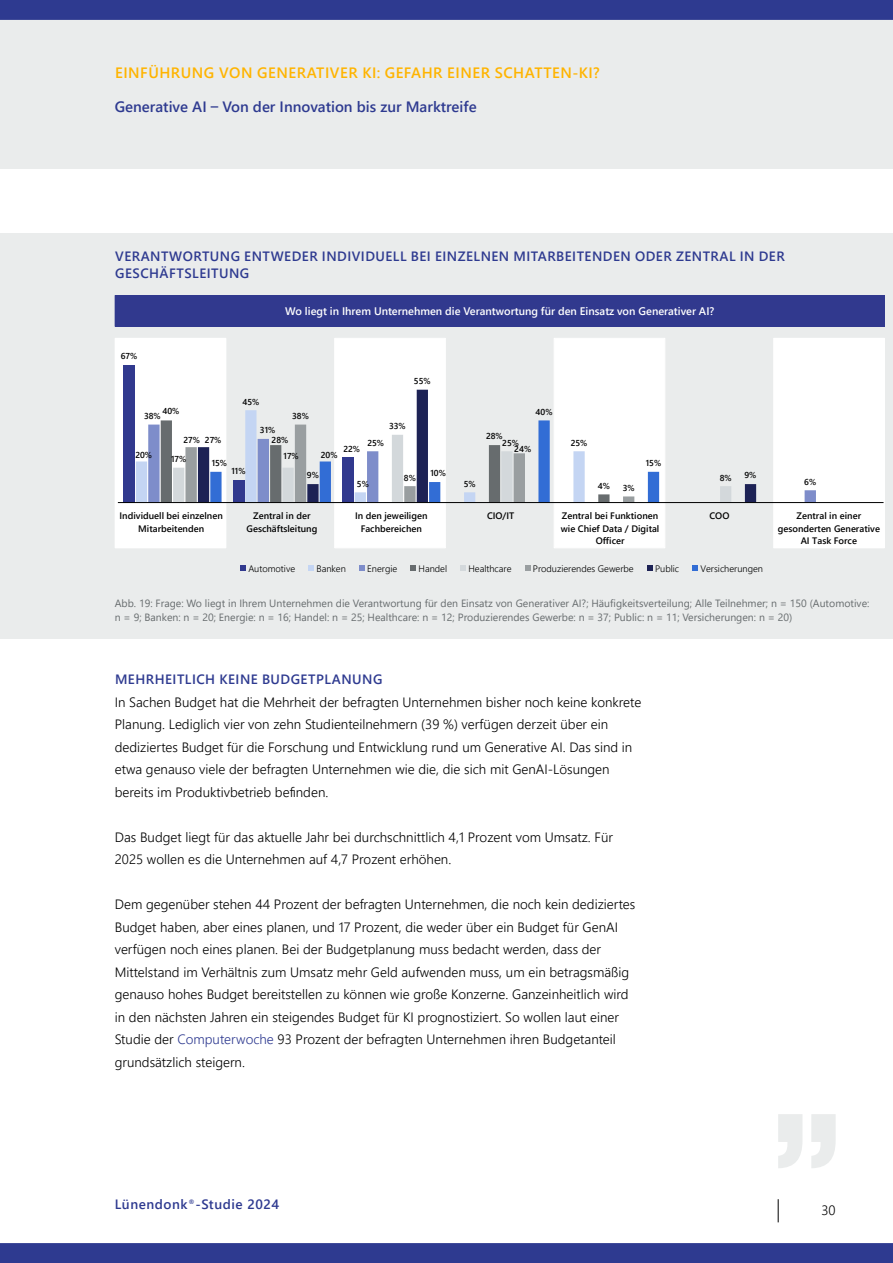
<style>
.page{position:relative;width:893px;height:1263px;background:#fff}
.page>*{position:absolute;margin:0;border:0;box-sizing:border-box;transform-origin:0 0}
.t1{font:600 15px "Segoe UI";letter-spacing:.035em;color:#ffb400}
.t2{font:600 15px "Segoe UI";color:#2e3a90}
.t3{font:300 13.5px/22.5px "Segoe UI";color:#000}
.t4{font:600 13.5px/16.5px "Segoe UI";letter-spacing:.035em;color:#2e3a90}
.t5{font:600 10.95px "Segoe UI";color:#fff}
.t6{font:10.5px/13.5px "Segoe UI";color:#676c6e}
.t7{font:600 9.3px/12.5px "Segoe UI";color:#000;text-align:center}
.t8{font:300 9.3px "Segoe UI";color:#000}
.t9{font:600 8.55px "Segoe UI";color:#000}
.s1{color:#2e3a90}
</style>
<div class="page">
<div style="left:0;top:0;width:893px;height:169px;background:#eaecec"></div>
<svg style="left:778px;top:1199px;width:1px;height:23px"></svg>
<div style="left:0;top:1243px;width:893px;height:20px;background:#2e3a90"></div>
<svg style="left:778px;top:1114px;width:58px;height:54px"></svg>
<div style="left:0;top:0;width:893px;height:20px;background:#2e3a90"></div>
<div style="left:0;top:234px;width:893px;height:405px;background:#eaecec"></div>
<div style="left:115px;top:338px;width:111px;height:210px;background:#fff"></div>
<div style="left:334px;top:338px;width:112px;height:210px;background:#fff"></div>
<div style="left:554px;top:338px;width:111px;height:210px;background:#fff"></div>
<div style="left:774px;top:338px;width:110px;height:210px;background:#fff"></div>
<div style="left:773px;top:338px;width:112px;height:210px;border:1px solid #fff"></div>
<div style="left:115px;top:295px;width:769px;height:31px;background:#31398e"></div>
<div style="left:115px;top:295px;width:770px;height:32px;border:1px solid #31398e"></div>
<div style="left:123px;top:365px;width:12px;height:137px;background:#31398e"></div>
<svg style="left:756px;top:425px;width:60px;height:77px"></svg>
<svg style="left:334px;top:390px;width:422px;height:112px"></svg>
<svg style="left:136px;top:410px;width:595px;height:92px"></svg>
<hr style="left:118px;top:502px;width:765px;height:1px;background:#000">
<svg style="left:240px;top:565px;width:6px;height:6px"></svg>
<svg style="left:308px;top:565px;width:6px;height:6px"></svg>
<svg style="left:359px;top:565px;width:6px;height:6px"></svg>
<svg style="left:410px;top:565px;width:6px;height:6px"></svg>
<svg style="left:460px;top:565px;width:6px;height:6px"></svg>
<svg style="left:525px;top:565px;width:5px;height:6px"></svg>
<svg style="left:647px;top:565px;width:5px;height:6px"></svg>
<svg style="left:692px;top:565px;width:6px;height:6px"></svg>
<p class="t1" style="left:115px;top:58px;width:20px">Einführung</p>
<p class="t1" style="left:219px;top:58px;width:12px">von</p>
<p class="t1" style="left:257px;top:58px;width:11px">generativer</p>
<p class="t1" style="left:362px;top:58px;width:44px">KI: Gefahr</p>
<p class="t1" style="left:447px;top:58px;width:10px">einer</p>
<p class="t1" style="left:495px;top:58px;width:20px">Schatten</p>
<p class="t1" style="left:572px;top:58px;width:29px">-KI?</p>
<p class="t2" style="left:115px;top:92px;width:363px">Generative AI – Von der Innovation bis zur Marktreife</p>
<p class="t4" style="left:115px;top:247px;width:671px">VERANTWORTUNG ENTWEDER INDIVIDUELL BEI EINZELNEN MITARBEITENDEN ODER ZENTRAL IN DER<br>GESCHÄFTSLEITUNG</p>
<p class="t5" style="left:285px;top:301px;width:431px">Wo liegt in Ihrem Unternehmen die Verantwortung für den Einsatz von Generativer AI?</p>
<p class="t9" style="left:121px;top:348px;width:18px">67%</p>
<p class="t9" style="left:162px;top:403px;width:18px">40%</p>
<p class="t9" style="left:144px;top:408px;width:18px">38%</p>
<p class="t9" style="left:242px;top:393px;width:18px">45%</p>
<p class="t9" style="left:260px;top:422px;width:17px">31%</p>
<p class="t9" style="left:292px;top:408px;width:18px">38%</p>
<p class="t9" style="left:414px;top:373px;width:18px">55%</p>
<p class="t9" style="left:389px;top:418px;width:18px">33%</p>
<p class="t9" style="left:135px;top:447px;width:18px">20%</p>
<p class="t9" style="left:205px;top:432px;width:18px">27%</p>
<p class="t9" style="left:183px;top:432px;width:18px">27%</p>
<p class="t9" style="left:272px;top:432px;width:18px">28%</p>
<p class="t9" style="left:171px;top:451px;width:17px">17%</p>
<p class="t9" style="left:284px;top:448px;width:17px">17%</p>
<p class="t9" style="left:212px;top:455px;width:17px">15%</p>
<p class="t9" style="left:231px;top:463px;width:16px">11%</p>
<p class="t9" style="left:343px;top:441px;width:18px">22%</p>
<p class="t9" style="left:321px;top:447px;width:18px">20%</p>
<p class="t9" style="left:367px;top:434px;width:18px">25%</p>
<p class="t9" style="left:307px;top:467px;width:14px">9%</p>
<p class="t9" style="left:430px;top:465px;width:17px">10%</p>
<p class="t9" style="left:404px;top:469px;width:14px">8%</p>
<p class="t9" style="left:357px;top:476px;width:14px">5%</p>
<p class="t9" style="left:464px;top:476px;width:14px">5%</p>
<p class="t9" style="left:536px;top:404px;width:18px">40%</p>
<p class="t9" style="left:486px;top:428px;width:18px">28%</p>
<p class="t9" style="left:502px;top:434px;width:18px">25%</p>
<p class="t9" style="left:514px;top:440px;width:18px">24%</p>
<p class="t9" style="left:571px;top:434px;width:18px">25%</p>
<p class="t9" style="left:598px;top:478px;width:14px">4%</p>
<p class="t9" style="left:623px;top:480px;width:14px">3%</p>
<p class="t9" style="left:646px;top:455px;width:17px">15%</p>
<p class="t9" style="left:720px;top:469px;width:14px">8%</p>
<p class="t9" style="left:744px;top:467px;width:14px">9%</p>
<p class="t9" style="left:804px;top:473px;width:14px">6%</p>
<p class="t7" style="left:120px;top:509px;width:105px">Individuell bei einzelnen<br>Mitarbeitenden</p>
<p class="t7" style="left:246px;top:509px;width:72px">Zentral in der<br>Geschäftsleitung</p>
<p class="t7" style="left:355px;top:509px;width:74px">In den jeweiligen<br>Fachbereichen</p>
<p class="t7" style="left:487px;top:509px;width:29px">CIO/IT</p>
<p class="t7" style="left:561px;top:509px;width:100px">Zentral bei Funktionen wie Chief Data / Digital<br>Officer</p>
<p class="t7" style="left:709px;top:509px;width:22px">COO</p>
<p class="t7" style="left:778px;top:509px;width:104px">Zentral in einer gesonderten Generative<br>AI Task Force</p>
<p class="t8" style="left:248px;top:559px;width:48px">Automotive</p>
<p class="t8" style="left:317px;top:559px;width:31px">Banken</p>
<p class="t8" style="left:367px;top:559px;width:32px">Energie</p>
<p class="t8" style="left:419px;top:559px;width:30px">Handel</p>
<p class="t8" style="left:468px;top:559px;width:45px">Healthcare</p>
<p class="t8" style="left:533px;top:559px;width:102px">Produzierendes Gewerbe</p>
<p class="t8" style="left:655px;top:559px;width:26px">Public</p>
<p class="t8" style="left:700px;top:559px;width:64px">Versicherungen</p>
<p class="t6" style="left:115px;top:596px;width:756px">Abb. 19: Frage: Wo liegt in Ihrem Unternehmen die Verantwortung für den Einsatz von Generativer AI?; Häufigkeitsverteilung; Alle Teilnehmer; n = 150 (Automotive: n = 9; Banken: n = 20; Energie: n = 16; Handel: n = 25; Healthcare: n = 12; Produzierendes Gewerbe: n = 37; Public: n = 11; Versicherungen: n = 20)</p>
<p class="t4" style="left:115px;top:670px;width:269px">MEHRHEITLICH KEINE BUDGETPLANUNG</p>
<p class="t3" style="left:115px;top:689px;width:528px">In Sachen Budget hat die Mehrheit der befragten Unternehmen bisher noch keine konkrete Planung. Lediglich vier von zehn Studienteilnehmern (39 %) verfügen derzeit über ein dediziertes Budget für die Forschung und Entwicklung rund um Generative AI. Das sind in etwa genauso viele der befragten Unternehmen wie die, die sich mit GenAI-Lösungen bereits im Produktivbetrieb befinden.</p>
<p class="t3" style="left:115px;top:824px;width:500px">Das Budget liegt für das aktuelle Jahr bei durchschnittlich 4,1 Prozent vom Umsatz. Für<br>2025 wollen es die Unternehmen auf 4,7 Prozent erhöhen.</p>
<p class="t3" style="left:115px;top:892px;width:522px">Dem gegenüber stehen 44 Prozent der befragten Unternehmen, die noch kein dediziertes Budget haben, aber eines planen, und 17 Prozent, die weder über ein Budget für GenAI verfügen noch eines planen. Bei der Budgetplanung muss bedacht werden, dass der Mittelstand im Verhältnis zum Umsatz mehr Geld aufwenden muss, um ein betragsmäßig genauso hohes Budget bereitstellen zu können wie große Konzerne. Ganzeinheitlich wird in den nächsten Jahren ein steigendes Budget für KI prognostiziert. So wollen laut einer Studie der <span class="s1">Computerwoche</span> 93 Prozent der befragten Unternehmen ihren Budgetanteil grundsätzlich steigern.</p>
<p class="t4" style="left:115px;top:1195px;width:166px">Lünendonk<sup>®</sup>-Studie 2024</p>
<p class="t3" style="left:821px;top:1197px;width:16px">30</p>
</div>
